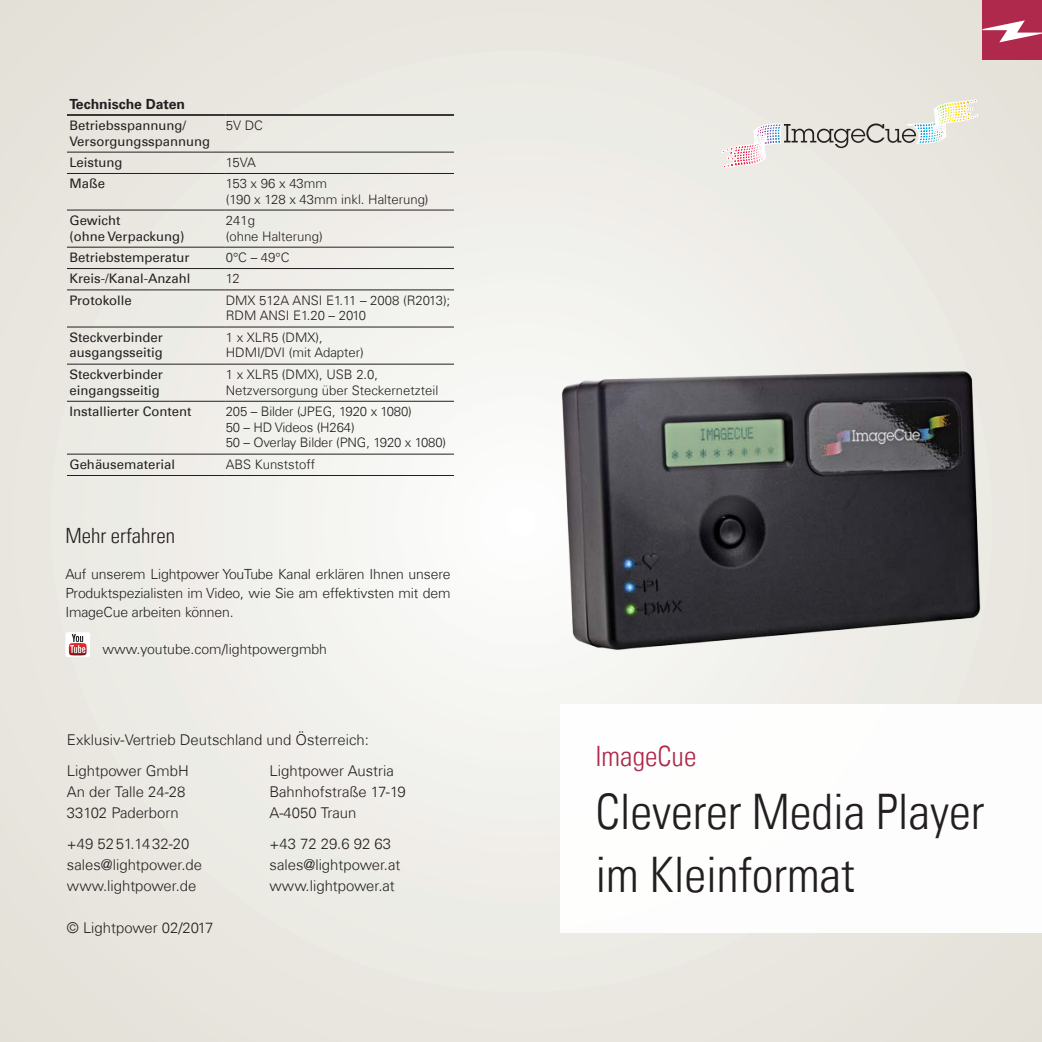
<style>
.page{position:relative;width:1042px;height:1042px;background:#fff}
.page>*{position:absolute;margin:0;border:0;box-sizing:border-box;transform-origin:0 0}
.t1{font:49px/63px "Univers Com 47 Light Cond";letter-spacing:-.005em;color:#231f20}
.t2{font:28px "Univers Com 47 Light Cond";color:#ae294b}
.t3{font:21px "Univers Com 47 Light Cond";color:#231f20}
.t4{font:300 14.88px/21px "Univers Com 45";color:#231f20}
.t5{font:300 14px/18.6px "Univers Com 45";letter-spacing:-.01em;color:#231f20;text-align:justify}
.t6{font:700 14px "Univers Com 65";color:#231f20}
.t7{font:300 13.12px/15.8px "Univers Com 45";color:#231f20}
.t8{font:13.12px/15.8px "Univers Com 55 Roman";color:#231f20}
</style>
<div class="page">
<div style="left:0;top:0;width:521px;height:1042px;background:linear-gradient(to right,#e7e4dd,#f3f3ef)"></div>
<hr style="left:67px;top:114px;width:159px;height:2px;background:#231f20">
<hr style="left:226px;top:114px;width:228px;height:2px;background:#231f20">
<hr style="left:67px;top:152px;width:159px;height:1px;background:#231f20">
<hr style="left:67px;top:173px;width:159px;height:1px;background:#231f20">
<hr style="left:67px;top:210px;width:159px;height:1px;background:#231f20">
<hr style="left:67px;top:247px;width:159px;height:1px;background:#231f20">
<hr style="left:67px;top:327px;width:159px;height:1px;background:#231f20">
<hr style="left:67px;top:364px;width:159px;height:1px;background:#231f20">
<hr style="left:226px;top:152px;width:228px;height:1px;background:#231f20">
<hr style="left:226px;top:173px;width:228px;height:1px;background:#231f20">
<hr style="left:226px;top:210px;width:228px;height:1px;background:#231f20">
<hr style="left:226px;top:247px;width:228px;height:1px;background:#231f20">
<hr style="left:226px;top:327px;width:228px;height:1px;background:#231f20">
<hr style="left:226px;top:364px;width:228px;height:1px;background:#231f20">
<hr style="left:67px;top:290px;width:159px;height:1px;background:#231f20">
<hr style="left:226px;top:290px;width:228px;height:1px;background:#231f20">
<hr style="left:67px;top:268px;width:159px;height:1px;background:#231f20">
<hr style="left:226px;top:268px;width:228px;height:1px;background:#231f20">
<hr style="left:67px;top:401px;width:159px;height:1px;background:#231f20">
<hr style="left:226px;top:401px;width:228px;height:1px;background:#231f20">
<hr style="left:67px;top:454px;width:159px;height:1px;background:#231f20">
<hr style="left:67px;top:475px;width:159px;height:1px;background:#231f20">
<hr style="left:226px;top:454px;width:228px;height:1px;background:#231f20">
<hr style="left:226px;top:475px;width:228px;height:1px;background:#231f20">
<div style="left:65px;top:632px;width:25px;height:25px;background:#fff;border-radius:2px"></div>
<svg style="left:69px;top:634px;width:18px;height:21px"></svg>
<div style="left:521px;top:0;width:521px;height:1042px;background:linear-gradient(to right,#f0efeb,#e6e3dc)"></div>
<div style="left:982px;top:0;width:60px;height:60px;background:#ae294b"></div>
<svg style="left:982px;top:20px;width:60px;height:22px"></svg>
<div style="left:561px;top:704px;width:481px;height:229px;background:#fff"></div>
<svg style="left:721px;top:99px;width:257px;height:69px;background:#e1ded9"></svg>
<img style="left:532px;top:365px;width:496px;height:295px">
<p class="t6" style="left:69px;top:96px;width:117px">Technische Daten</p>
<p class="t8" style="left:69px;top:118px;width:142px">Betriebsspannung/<br>Versorgungsspannung</p>
<p class="t7" style="left:226px;top:118px;width:39px">5V DC</p>
<p class="t8" style="left:69px;top:154px;width:55px">Leistung</p>
<p class="t7" style="left:226px;top:154px;width:31px">15VA</p>
<p class="t8" style="left:69px;top:176px;width:37px">Maße</p>
<p class="t7" style="left:226px;top:176px;width:204px">153 x 96 x 43mm<br>(190 x 128 x 43mm inkl. Halterung)</p>
<p class="t8" style="left:69px;top:212px;width:117px">Gewicht<br>(ohne Verpackung)</p>
<p class="t7" style="left:226px;top:212px;width:98px">241g<br>(ohne Halterung)</p>
<p class="t8" style="left:69px;top:249px;width:122px">Betriebstemperatur</p>
<p class="t7" style="left:226px;top:249px;width:65px">0°C – 49°C</p>
<p class="t8" style="left:69px;top:271px;width:122px">Kreis-/Kanal-Anzahl</p>
<p class="t7" style="left:226px;top:271px;width:15px">12</p>
<p class="t8" style="left:69px;top:292px;width:64px">Protokolle</p>
<p class="t7" style="left:226px;top:292px;width:226px">DMX 512A ANSI E1.11 – 2008 (R2013);<br>RDM ANSI E1.20 – 2010</p>
<p class="t8" style="left:69px;top:329px;width:95px">Steckverbinder ausgangsseitig</p>
<p class="t7" style="left:226px;top:329px;width:140px">1 x XLR5 (DMX),<br>HDMI/DVI (mit Adapter)</p>
<p class="t8" style="left:69px;top:366px;width:95px">Steckverbinder eingangsseitig</p>
<p class="t7" style="left:226px;top:366px;width:214px">1 x XLR5 (DMX), USB 2.0,<br>Netzversorgung über Steckernetzteil</p>
<p class="t8" style="left:69px;top:403px;width:124px">Installierter Content</p>
<p class="t7" style="left:226px;top:403px;width:222px">205 – Bilder (JPEG, 1920 x 1080)<br>50 – HD Videos (H264)<br>50 – Overlay Bilder (PNG, 1920 x 1080)</p>
<p class="t8" style="left:69px;top:456px;width:107px">Gehäusematerial</p>
<p class="t7" style="left:226px;top:456px;width:91px">ABS Kunststoff</p>
<h3 class="t3" style="left:65px;top:523px;width:111px">Mehr erfahren</h3>
<p class="t5" style="left:65px;top:565px;width:387px">Auf unserem Lightpower YouTube Kanal erklären Ihnen unsere Produktspezialisten im Video, wie Sie am effektivsten mit dem ImageCue arbeiten können.</p>
<p class="t5" style="left:103px;top:639px;width:226px">www.youtube.com/lightpowergmbh</p>
<p class="t4" style="left:67px;top:724px;width:303px;line-height:31px">Exklusiv-Vertrieb Deutschland und Österreich:<br>Lightpower GmbH</p>
<p class="t4" style="left:67px;top:781px;width:120px">An der Talle 24-28<br>33102 Paderborn</p>
<p class="t4" style="left:67px;top:833px;width:137px">+49 5251.1432-20 sales@lightpower.de www.lightpower.de</p>
<p class="t4" style="left:67px;top:917px;width:148px">© Lightpower 02/2017</p>
<p class="t4" style="left:270px;top:760px;width:138px">Lightpower Austria<br>Bahnhofstraße 17-19<br>A-4050 Traun</p>
<p class="t4" style="left:270px;top:833px;width:132px">+43 72 29.6 92 63 sales@lightpower.at www.lightpower.at</p>
<h2 class="t2" style="left:595px;top:739px;width:103px">ImageCue</h2>
<h1 class="t1" style="left:595px;top:780px;width:390px">Cleverer Media Player im Kleinformat</h1>
</div>
